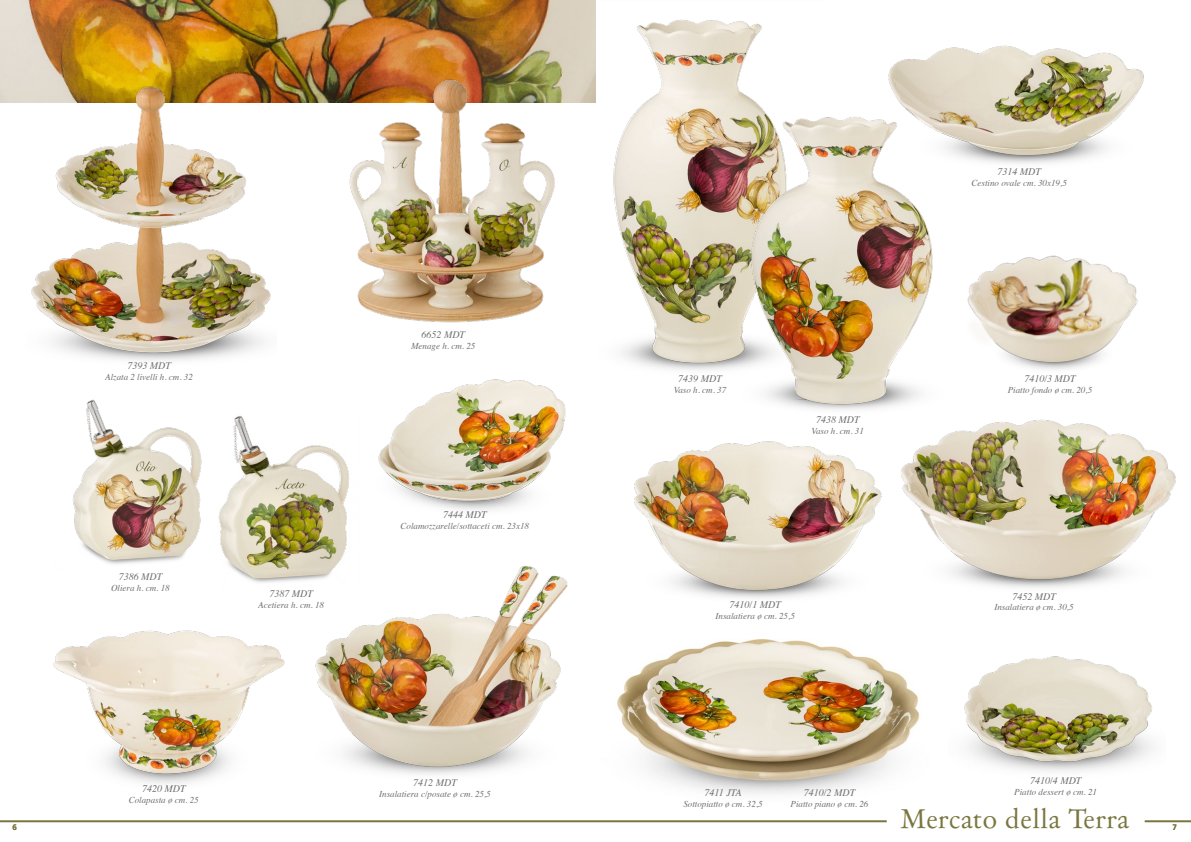
<style>
.page{position:relative;width:1191px;height:842px;background:#fff}
.page>*{position:absolute;margin:0;border:0;box-sizing:border-box;transform-origin:0 0}
.t1{font:26px "Day Roman";color:#79763f}
.t2{font:italic 10px "Times";color:#6f6f6e}
.t3{font:italic 9px "Times";color:#6f6f6e}
.t4{font:700 8px "Frutiger";color:#79763f}
</style>
<div class="page">
<img style="left:617px;top:638px;width:303px;height:156px">
<img style="left:967px;top:255px;width:171px;height:115px">
<img style="left:573px;top:0;width:189px;height:370px">
<img style="left:717px;top:90px;width:216px;height:320px">
<img style="left:224px;top:415px;width:125px;height:168px">
<img style="left:73px;top:399px;width:151px;height:165px">
<img style="left:0;top:0;width:595px;height:102px">
<img style="left:334px;top:69px;width:230px;height:254px">
<img style="left:26px;top:79px;width:251px;height:282px">
<img style="left:53px;top:630px;width:232px;height:154px">
<img style="left:294px;top:565px;width:274px;height:210px">
<img style="left:882px;top:45px;width:262px;height:132px">
<img style="left:883px;top:391px;width:293px;height:197px">
<img style="left:964px;top:656px;width:189px;height:116px">
<img style="left:634px;top:438px;width:260px;height:160px">
<hr style="left:1144px;top:820px;width:47px;height:2px;background:#79763f">
<hr style="left:0;top:820px;width:886px;height:2px;background:#79763f">
<img style="left:378px;top:379px;width:188px;height:132px">
<p class="t4" style="left:12px;top:822px;width:6px">6</p>
<p class="t2" style="left:127px;top:357px;width:45px">7393 MDT</p>
<p class="t3" style="left:105px;top:369px;width:89px">Alzata 2 livelli h. cm. 32</p>
<p class="t2" style="left:119px;top:568px;width:45px">7386 MDT</p>
<p class="t3" style="left:111px;top:580px;width:60px">Oliera h. cm. 18</p>
<p class="t2" style="left:269px;top:585px;width:45px">7387 MDT</p>
<p class="t3" style="left:258px;top:597px;width:67px">Acetiera h. cm. 18</p>
<p class="t2" style="left:421px;top:326px;width:45px">6652 MDT</p>
<p class="t3" style="left:411px;top:338px;width:66px">Menage h. cm. 25</p>
<p class="t2" style="left:443px;top:506px;width:45px">7444 MDT</p>
<p class="t3" style="left:400px;top:518px;width:130px">Colamozzarelle/sottaceti cm. 23x18</p>
<p class="t2" style="left:142px;top:780px;width:45px">7420 MDT</p>
<p class="t3" style="left:129px;top:792px;width:72px">Colapasta ø cm. 25</p>
<p class="t2" style="left:413px;top:774px;width:45px">7412 MDT</p>
<p class="t3" style="left:379px;top:786px;width:113px">Insalatiera c/posate ø cm. 25,5</p>
<p class="t2" style="left:997px;top:163px;width:45px">7314 MDT</p>
<p class="t3" style="left:971px;top:175px;width:97px">Cestino ovale cm. 30x19,5</p>
<p class="t2" style="left:678px;top:370px;width:45px">7439 MDT</p>
<p class="t3" style="left:674px;top:382px;width:54px">Vaso h. cm. 37</p>
<p class="t2" style="left:816px;top:411px;width:45px">7438 MDT</p>
<p class="t3" style="left:811px;top:423px;width:54px">Vaso h. cm. 31</p>
<p class="t2" style="left:1024px;top:370px;width:53px">7410/3 MDT</p>
<p class="t3" style="left:1007px;top:382px;width:86px">Piatto fondo ø cm. 20,5</p>
<p class="t2" style="left:1012px;top:587px;width:45px">7452 MDT</p>
<p class="t2" style="left:729px;top:596px;width:53px">7410/1 MDT</p>
<p class="t3" style="left:994px;top:599px;width:81px">Insalatiera ø cm. 30,5</p>
<p class="t3" style="left:715px;top:608px;width:81px">Insalatiera ø cm. 25,5</p>
<p class="t2" style="left:704px;top:784px;width:39px">7411 JTA</p>
<p class="t3" style="left:683px;top:796px;width:81px">Sottopiatto ø cm. 32,5</p>
<p class="t2" style="left:804px;top:784px;width:53px">7410/2 MDT</p>
<p class="t3" style="left:790px;top:796px;width:79px">Piatto piano ø cm. 26</p>
<p class="t2" style="left:1030px;top:772px;width:53px">7410/4 MDT</p>
<p class="t3" style="left:1014px;top:784px;width:84px">Piatto dessert ø cm. 21</p>
<h1 class="t1" style="left:900px;top:802px;width:231px">Mercato della Terra</h1>
<p class="t4" style="left:1172px;top:823px;width:6px">7</p>
</div>
